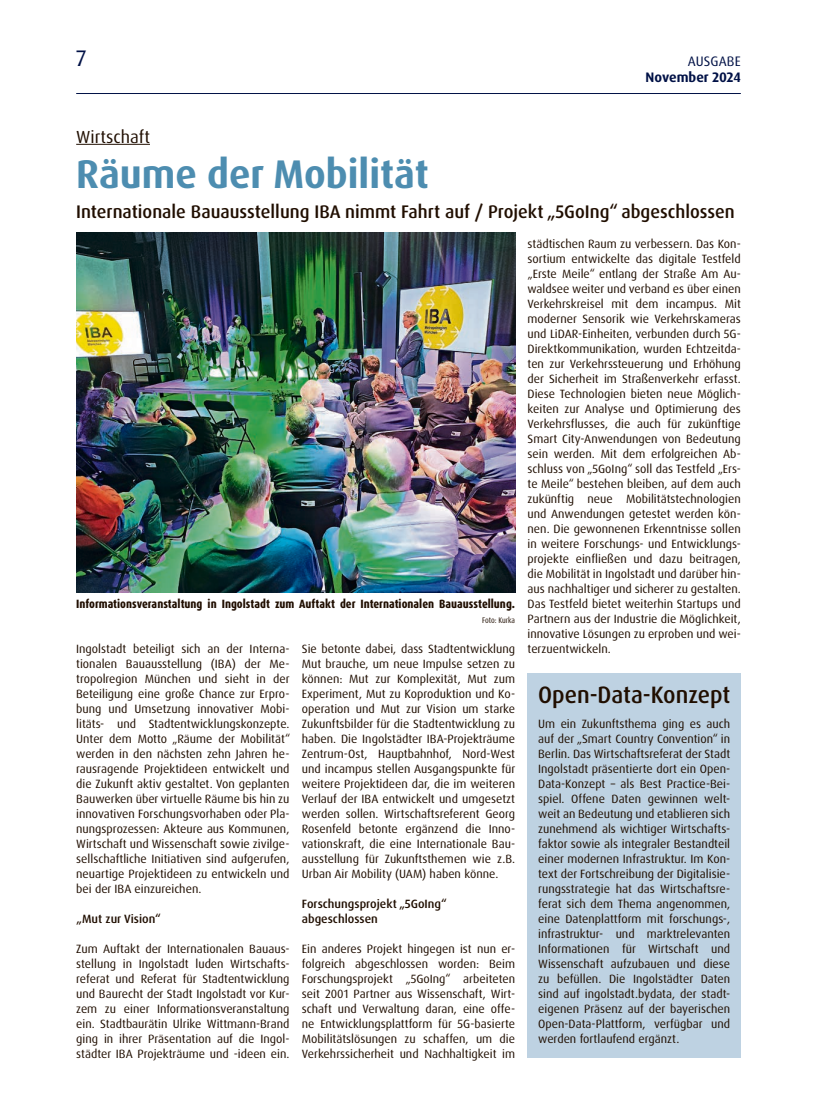
<style>
.page{position:relative;width:833px;height:1117px;background:#fff}
.page>*{position:absolute;margin:0;border:0;box-sizing:border-box;transform-origin:0 0}
.Headline{font:700 40px "Dax OT";color:#4d8db0;scale:.96 1}
.Überschrift_Kasten{font:500 23.75px "Dax OT";color:#200e00;scale:.96 1}
.t1{font:22.5px "Dax OT";color:#001146}
.Untertitel{font:500 18.25px "Dax OT";color:#200e00}
.Dachzeile{font:17.5px "Dax OT";color:#200e00}
.t2{font:700 13.75px "Dax OT";letter-spacing:-.005em;color:#001146}
.t3{font:13.75px "Dax OT";letter-spacing:.01em;color:#001146}
.Grundschrift{font:12px/15px "Dax OT";color:#200e00;text-align:justify}
.Bildunterschrift{font:800 condensed 12px "Dax OT";color:#200e00}
.ZwiTi{font:500 12px/15px "Dax OT";color:#200e00}
.Bildunterschrift-2{font:condensed 8.12px "Dax Pro";letter-spacing:-.005em;color:#200e00}
</style>
<div class="page">
<hr style="left:76px;top:93px;width:665px;height:1px;background:#001146">
<hr style="left:76px;top:144px;width:74px;height:1px;background:#200e00">
<div style="left:527px;top:673px;width:214px;height:384px;background:#bed2e2"></div>
<img style="left:76px;top:232px;width:439px;height:360px">
<h3 class="t1" style="left:76px;top:44px;width:12px">7</h3>
<p class="t3" style="left:687px;top:52px;width:55px">AUSGABE</p>
<p class="t2" style="left:645px;top:68px;width:97px">November 2024</p>
<p class="Dachzeile" style="left:76px;top:125px;width:75px">Wirtschaft</p>
<p class="Headline" style="left:76px;top:148px;width:369px">Räume der Mobilität</p>
<p class="Untertitel" style="left:76px;top:200px;width:660px">Internationale Bauausstellung IBA nimmt Fahrt auf / Projekt „5GoIng“ abgeschlossen</p>
<p class="Bildunterschrift" style="left:76px;top:596px;width:440px">Informationsveranstaltung in Ingolstadt zum Auftakt der Internationalen Bauausstellung.</p>
<p class="Bildunterschrift-2" style="left:482px;top:614px;width:35px">Foto: Kurka</p>
<p class="Grundschrift" style="left:76px;top:641px;width:216px">Ingolstadt beteiligt sich an der Interna&shy;tionalen Bauausstellung (IBA) der Me&shy;tropolregion München und sieht in der Beteiligung eine große Chance zur Erpro&shy;bung und Umsetzung innovativer Mobi&shy;litäts- und Stadtentwicklungskonzepte.<br>Unter dem Motto „Räume der Mobilität“ werden in den nächsten zehn Jahren he&shy;rausragende Projektideen entwickelt und die Zukunft aktiv gestaltet. Von geplanten Bauwerken über virtuelle Räume bis hin zu innovativen Forschungsvorhaben oder Pla&shy;nungsprozessen: Akteure aus Kommunen, Wirtschaft und Wissenschaft sowie zivilge&shy;sellschaftliche Initiativen sind aufgerufen, neuartige Projektideen zu entwickeln und bei der IBA einzureichen.</p>
<p class="ZwiTi" style="left:76px;top:911px;width:86px">„Mut zur Vision“</p>
<p class="Grundschrift" style="left:76px;top:941px;width:215px">Zum Auftakt der Internationalen Bauaus&shy;stellung in Ingolstadt luden Wirtschafts&shy;referat und Referat für Stadtentwicklung und Baurecht der Stadt Ingolstadt vor Kur&shy;zem zu einer Informationsveranstaltung ein. Stadtbaurätin Ulrike Wittmann-Brand ging in ihrer Präsentation auf die Ingol&shy;städter IBA Projekträume und -ideen ein.</p>
<p class="Grundschrift" style="left:302px;top:641px;width:215px">Sie betonte dabei, dass Stadtentwicklung Mut brauche, um neue Impulse setzen zu können: Mut zur Komplexität, Mut zum Experiment, Mut zu Koproduktion und Ko&shy;operation und Mut zur Vision um starke Zukunftsbilder für die Stadtentwicklung zu haben. Die Ingolstädter IBA-Projekträume Zentrum-Ost, Hauptbahnhof, Nord-West und incampus stellen Ausgangspunkte für weitere Projektideen dar, die im weiteren Verlauf der IBA entwickelt und umgesetzt werden sollen. Wirtschaftsreferent Georg Rosenfeld betonte ergänzend die Inno&shy;vationskraft, die eine Internationale Bau&shy;ausstellung für Zukunftsthemen wie z.B.<br>Urban Air Mobility (UAM) haben könne.</p>
<p class="ZwiTi" style="left:302px;top:896px;width:146px">Forschungsprojekt „5GoIng“ abgeschlossen</p>
<p class="Grundschrift" style="left:302px;top:941px;width:215px">Ein anderes Projekt hingegen ist nun er&shy;folgreich abgeschlossen worden: Beim Forschungsprojekt „5GoIng“ arbeiteten seit 2001 Partner aus Wissenschaft, Wirt&shy;schaft und Verwaltung daran, eine offe&shy;ne Entwicklungsplattform für 5G-basierte Mobilitätslösungen zu schaffen, um die Verkehrssicherheit und Nachhaltigkeit im</p>
<p class="Grundschrift" style="left:527px;top:236px;width:215px">städtischen Raum zu verbessern. Das Kon&shy;sortium entwickelte das digitale Testfeld „Erste Meile“ entlang der Straße Am Au&shy;waldsee weiter und verband es über einen Verkehrskreisel mit dem incampus. Mit moderner Sensorik wie Verkehrskameras und LiDAR-Einheiten, verbunden durch 5G-Direktkommunikation, wurden Echtzeitda&shy;ten zur Verkehrssteuerung und Erhöhung der Sicherheit im Straßenverkehr erfasst.<br>Diese Technologien bieten neue Möglich&shy;keiten zur Analyse und Optimierung des Verkehrsflusses, die auch für zukünftige Smart City-Anwendungen von Bedeutung sein werden. Mit dem erfolgreichen Ab&shy;schluss von „5GoIng“ soll das Testfeld „Ers&shy;te Meile“ bestehen bleiben, auf dem auch zukünftig neue Mobilitätstechnologien und Anwendungen getestet werden kön&shy;nen. Die gewonnenen Erkenntnisse sollen in weitere Forschungs- und Entwicklungs&shy;projekte einfließen und dazu beitragen, die Mobilität in Ingolstadt und darüber hin&shy;aus nachhaltiger und sicherer zu gestalten.<br>Das Testfeld bietet weiterhin Startups und Partnern aus der Industrie die Möglichkeit, innovative Lösungen zu erproben und wei&shy;terzuentwickeln.</p>
<p class="Überschrift_Kasten" style="left:538px;top:679px;width:201px">Open-Data-Konzept</p>
<p class="Grundschrift" style="left:538px;top:716px;width:193px">Um ein Zukunftsthema ging es auch auf der „Smart Country Convention“ in Berlin. Das Wirtschaftsreferat der Stadt Ingolstadt präsentierte dort ein Open-Data-Konzept – als Best Practice-Bei&shy;spiel. Offene Daten gewinnen welt&shy;weit an Bedeutung und etablieren sich zunehmend als wichtiger Wirtschafts&shy;faktor sowie als integraler Bestandteil einer modernen Infrastruktur. Im Kon&shy;text der Fortschreibung der Digitalisie&shy;rungsstrategie hat das Wirtschaftsre&shy;ferat sich dem Thema angenommen, eine Datenplattform mit forschungs-, infrastruktur- und marktrelevanten Informationen für Wirtschaft und Wissenschaft aufzubauen und diese zu befüllen. Die Ingolstädter Daten sind auf ingolstadt.bydata, der stadt&shy;eigenen Präsenz auf der bayerischen Open-Data-Plattform, verfügbar und werden fortlaufend ergänzt.</p>
</div>
